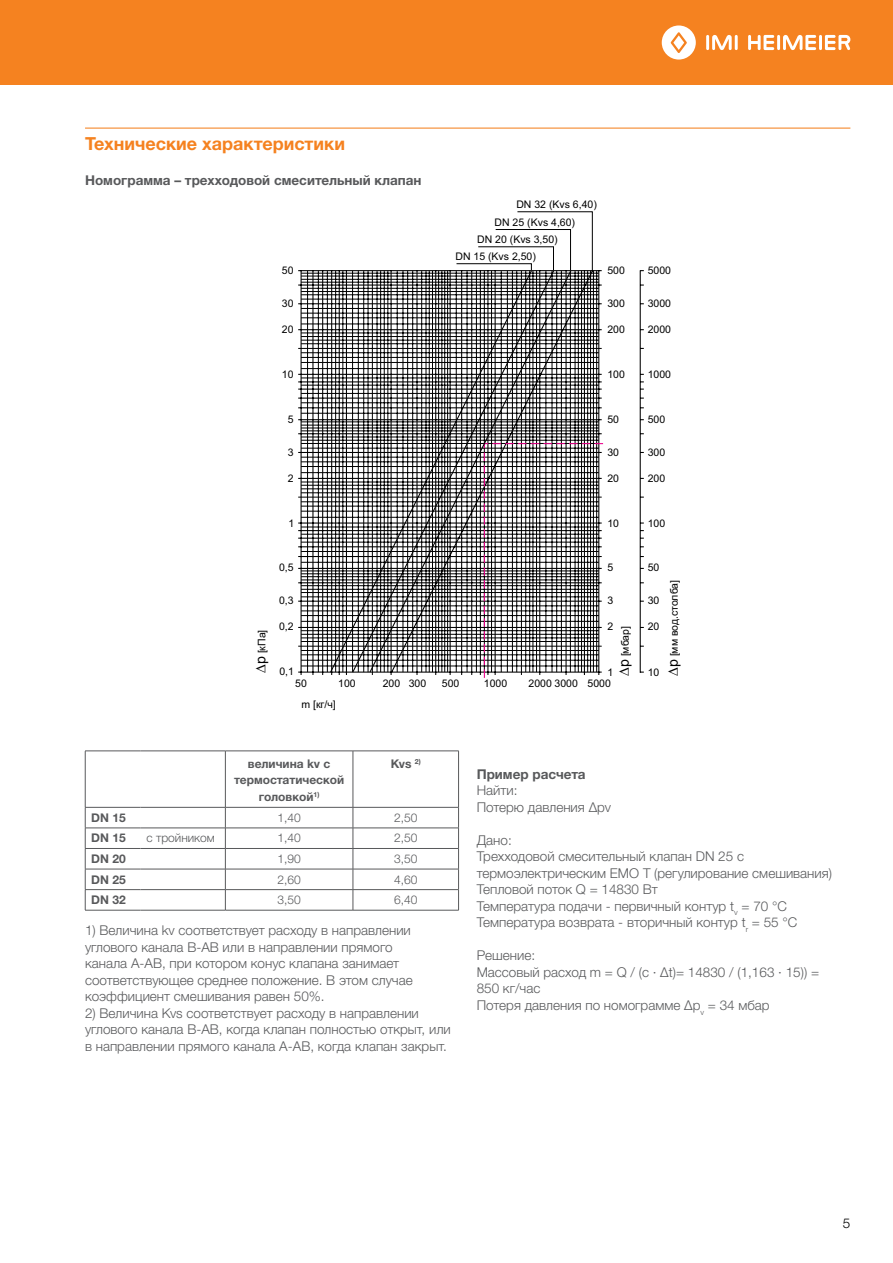
<style>
.page{position:relative;width:893px;height:1263px;background:#fff}
.page>*{position:absolute;margin:0;border:0;box-sizing:border-box;transform-origin:0 0}
.t1{font:700 18px "Helvetica Neue LTW1 G";color:#f58220}
.t2{font:300 13.5px/16.5px "Helvetica Neue LTW1 G";color:#58595b}
.t3{font:700 13.5px "Helvetica Neue LTW1 G";color:#58595b}
.t4{font:300 13.5px "Helvetica Neue LTW1 G";color:#000}
.t5{font:700 12px/16.5px "Helvetica Neue LTW1 G";color:#58595b;text-align:center}
.t6{font:300 12px "Helvetica Neue LTW1 G";color:#58595b}
.t7{font:10.5px "Arial";color:#000}
.s1{font-size:14.25px}
</style>
<div class="page">
<div style="left:0;top:0;width:893px;height:85px;background:#f58220"></div>
<hr style="left:706px;top:35px;width:3px;height:15px;background:#fff">
<hr style="left:735px;top:35px;width:3px;height:15px;background:#fff">
<svg style="left:712px;top:35px;width:20px;height:15px"></svg>
<svg style="left:662px;top:25px;width:34px;height:35px"></svg>
<hr style="left:777px;top:35px;width:3px;height:15px;background:#fff">
<svg style="left:748px;top:35px;width:26px;height:15px"></svg>
<hr style="left:819px;top:35px;width:3px;height:15px;background:#fff">
<svg style="left:783px;top:35px;width:33px;height:15px"></svg>
<svg style="left:825px;top:35px;width:25px;height:15px"></svg>
<hr style="left:85px;top:128px;width:765px;height:1px;background:#f58220">
<hr style="left:85px;top:751px;width:56px;height:1px;background:#58595b">
<hr style="left:85px;top:751px;width:1px;height:56px;background:#58595b">
<hr style="left:141px;top:751px;width:84px;height:1px;background:#58595b">
<hr style="left:225px;top:751px;width:128px;height:1px;background:#58595b">
<hr style="left:225px;top:751px;width:1px;height:56px;background:#58595b">
<hr style="left:353px;top:751px;width:106px;height:1px;background:#58595b">
<hr style="left:353px;top:751px;width:1px;height:56px;background:#58595b">
<hr style="left:458px;top:751px;width:1px;height:56px;background:#58595b">
<hr style="left:85px;top:807px;width:56px;height:1px;background:#58595b">
<hr style="left:141px;top:807px;width:84px;height:1px;background:#58595b">
<hr style="left:225px;top:807px;width:128px;height:1px;background:#58595b">
<hr style="left:353px;top:807px;width:106px;height:1px;background:#58595b">
<hr style="left:85px;top:828px;width:56px;height:1px;background:#58595b">
<hr style="left:141px;top:828px;width:84px;height:1px;background:#58595b">
<hr style="left:225px;top:828px;width:128px;height:1px;background:#58595b">
<hr style="left:353px;top:828px;width:106px;height:1px;background:#58595b">
<hr style="left:85px;top:848px;width:56px;height:1px;background:#58595b">
<hr style="left:141px;top:848px;width:84px;height:1px;background:#58595b">
<hr style="left:225px;top:848px;width:128px;height:1px;background:#58595b">
<hr style="left:353px;top:848px;width:106px;height:1px;background:#58595b">
<hr style="left:85px;top:869px;width:56px;height:1px;background:#58595b">
<hr style="left:141px;top:869px;width:84px;height:1px;background:#58595b">
<hr style="left:225px;top:869px;width:128px;height:1px;background:#58595b">
<hr style="left:353px;top:869px;width:106px;height:1px;background:#58595b">
<hr style="left:85px;top:889px;width:56px;height:1px;background:#58595b">
<svg style="left:85px;top:807px;width:1px;height:103px"></svg>
<hr style="left:141px;top:889px;width:84px;height:1px;background:#58595b">
<hr style="left:225px;top:889px;width:128px;height:1px;background:#58595b">
<svg style="left:225px;top:807px;width:1px;height:103px"></svg>
<hr style="left:353px;top:889px;width:106px;height:1px;background:#58595b">
<svg style="left:353px;top:807px;width:1px;height:103px"></svg>
<svg style="left:458px;top:807px;width:1px;height:103px"></svg>
<hr style="left:85px;top:910px;width:56px;height:1px;background:#58595b">
<hr style="left:141px;top:910px;width:84px;height:1px;background:#58595b">
<hr style="left:225px;top:910px;width:128px;height:1px;background:#58595b">
<hr style="left:353px;top:910px;width:106px;height:1px;background:#58595b">
<svg style="left:298px;top:270px;width:346px;height:405px"></svg>
<svg style="left:483px;top:443px;width:123px;height:235px"></svg>
<svg style="left:329px;top:270px;width:243px;height:404px"></svg>
<svg style="left:456px;top:211px;width:137px;height:60px"></svg>
<h1 class="t1" style="left:85px;top:132px;width:262px">Технические характеристики</h1>
<p class="t3" style="left:85px;top:172px;width:338px">Номограмма – трехходовой смесительный клапан</p>
<p class="t7" style="left:516px;top:198px;width:82px">DN 32 (Kvs 6,40)</p>
<p class="t7" style="left:495px;top:215px;width:82px">DN 25 (Kvs 4,60)</p>
<p class="t7" style="left:477px;top:232px;width:82px">DN 20 (Kvs 3,50)</p>
<p class="t7" style="left:455px;top:249px;width:82px">DN 15 (Kvs 2,50)</p>
<p class="t7" style="left:282px;top:263px;width:13px">50</p>
<p class="t7" style="left:607px;top:263px;width:19px">500</p>
<p class="t7" style="left:648px;top:263px;width:25px">5000</p>
<p class="t7" style="left:282px;top:296px;width:13px">30</p>
<p class="t7" style="left:607px;top:296px;width:19px">300</p>
<p class="t7" style="left:648px;top:296px;width:25px">3000</p>
<p class="t7" style="left:282px;top:322px;width:13px">20</p>
<p class="t7" style="left:607px;top:322px;width:19px">200</p>
<p class="t7" style="left:648px;top:322px;width:25px">2000</p>
<p class="t7" style="left:282px;top:367px;width:13px">10</p>
<p class="t7" style="left:607px;top:367px;width:19px">100</p>
<p class="t7" style="left:648px;top:367px;width:25px">1000</p>
<p class="t7" style="left:288px;top:412px;width:7px">5</p>
<p class="t7" style="left:607px;top:412px;width:13px">50</p>
<p class="t7" style="left:648px;top:412px;width:19px">500</p>
<p class="t7" style="left:288px;top:445px;width:7px">3</p>
<p class="t7" style="left:607px;top:445px;width:13px">30</p>
<p class="t7" style="left:648px;top:445px;width:19px">300</p>
<p class="t7" style="left:288px;top:471px;width:7px">2</p>
<p class="t7" style="left:607px;top:471px;width:13px">20</p>
<p class="t7" style="left:648px;top:471px;width:19px">200</p>
<p class="t7" style="left:288px;top:516px;width:7px">1</p>
<p class="t7" style="left:607px;top:516px;width:13px">10</p>
<p class="t7" style="left:648px;top:516px;width:19px">100</p>
<p class="t7" style="left:279px;top:561px;width:16px">0,5</p>
<p class="t7" style="left:607px;top:561px;width:7px">5</p>
<p class="t7" style="left:648px;top:561px;width:13px">50</p>
<p class="t7" style="left:279px;top:594px;width:16px">0,3</p>
<p class="t7" style="left:607px;top:594px;width:7px">3</p>
<p class="t7" style="left:607px;top:620px;width:7px">2</p>
<p class="t7" style="left:279px;top:620px;width:16px">0,2</p>
<p class="t7" style="left:255px;top:673px;width:45px;rotate:-90deg"><span class="s1">∆p</span> [кПа]</p>
<p class="t7" style="left:618px;top:676px;width:51px;rotate:-90deg"><span class="s1">∆p</span> [мбар]</p>
<p class="t7" style="left:279px;top:664px;width:16px">0,1</p>
<p class="t7" style="left:607px;top:665px;width:7px">1</p>
<p class="t7" style="left:648px;top:594px;width:13px">30</p>
<p class="t7" style="left:648px;top:620px;width:13px">20</p>
<p class="t7" style="left:648px;top:665px;width:13px">10</p>
<p class="t7" style="left:667px;top:676px;width:98px;rotate:-90deg"><span class="s1">∆p</span> [мм вод.столба]</p>
<p class="t7" style="left:295px;top:677px;width:13px">50</p>
<p class="t7" style="left:338px;top:677px;width:19px">100</p>
<p class="t7" style="left:383px;top:677px;width:45px">200 300</p>
<p class="t7" style="left:442px;top:677px;width:19px">500</p>
<p class="t7" style="left:484px;top:677px;width:25px">1000</p>
<p class="t7" style="left:529px;top:677px;width:84px">2000 3000 5000</p>
<p class="t7" style="left:301px;top:698px;width:36px">m [кг/ч]</p>
<p class="t5" style="left:234px;top:755px;width:112px">величина kv с термостатической головкой<sup>1)</sup></p>
<p class="t5" style="left:391px;top:755px;width:32px">Kvs <sup>2)</sup></p>
<p class="t5" style="left:91px;top:809px;width:36px">DN 15</p>
<p class="t6" style="left:277px;top:810px;width:25px">1,40</p>
<p class="t6" style="left:394px;top:810px;width:25px">2,50</p>
<p class="t5" style="left:91px;top:830px;width:36px">DN 15</p>
<p class="t6" style="left:146px;top:831px;width:70px">с тройником</p>
<p class="t6" style="left:277px;top:831px;width:25px">1,40</p>
<p class="t6" style="left:394px;top:831px;width:25px">2,50</p>
<p class="t5" style="left:91px;top:850px;width:36px">DN 20</p>
<p class="t6" style="left:277px;top:851px;width:25px">1,90</p>
<p class="t6" style="left:394px;top:851px;width:25px">3,50</p>
<p class="t5" style="left:91px;top:871px;width:36px">DN 25</p>
<p class="t6" style="left:277px;top:872px;width:25px">2,60</p>
<p class="t6" style="left:394px;top:872px;width:25px">4,60</p>
<p class="t5" style="left:91px;top:891px;width:36px">DN 32</p>
<p class="t6" style="left:277px;top:892px;width:25px">3,50</p>
<p class="t6" style="left:394px;top:892px;width:25px">6,40</p>
<p class="t2" style="left:85px;top:922px;width:329px">1) Величина kv соответствует расходу в направлении углового канала B-AB или в направлении прямого канала A-AB, при котором конус клапана занимает соответствующее среднее положение. В этом случае коэффициент смешивания равен 50%.</p>
<p class="t2" style="left:85px;top:1005px;width:367px">2) Величина Kvs соответствует расходу в направлении углового канала B-AB, когда клапан полностью открыт, или в направлении прямого канала A-AB, когда клапан закрыт.</p>
<p class="t3" style="left:477px;top:766px;width:111px">Пример расчета</p>
<p class="t2" style="left:477px;top:782px;width:136px">Найти:<br>Потерю давления ∆pv</p>
<p class="t2" style="left:477px;top:832px;width:357px">Дано:<br>Трехходовой смесительный клапан DN 25 с термоэлектрическим EMO T (регулирование смешивания)<br>Тепловой поток Q = 14830 Вт<br>Температура подачи - первичный контур t<sub>v</sub> = 70 °C Температура возврата - вторичный контур t<sub>r</sub> = 55 °C</p>
<p class="t2" style="left:477px;top:947px;width:344px">Решение:<br>Массовый расход m = Q / (c · Δt)= 14830 / (1,163 · 15)) =<br>850 кг/час<br>Потеря давления по номограмме ∆p<sub>v</sub> = 34 мбар</p>
<p class="t4" style="left:843px;top:1215px;width:9px">5</p>
</div>
